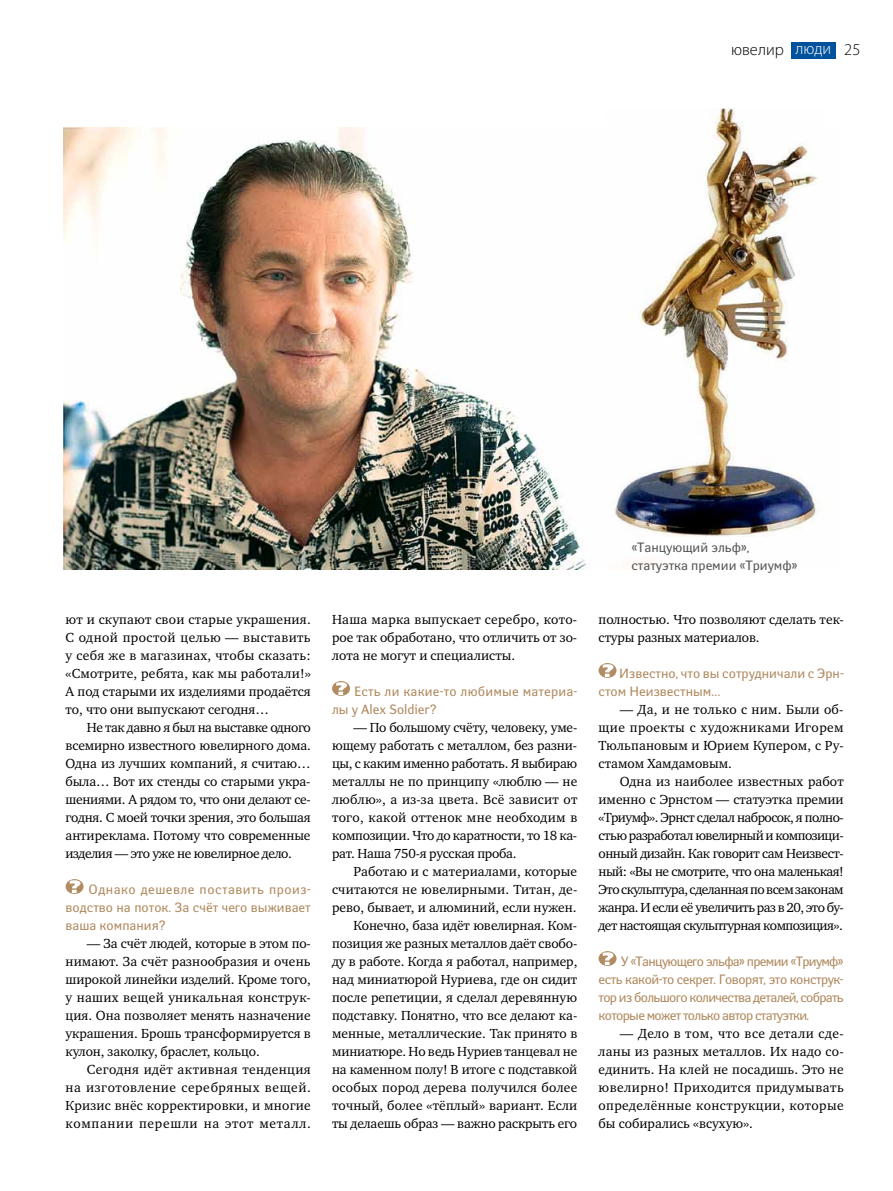
<style>
.page{position:relative;width:893px;height:1191px;background:#fff}
.page>*{position:absolute;margin:0;border:0;box-sizing:border-box;transform-origin:0 0}
.t1{font:300 16.5px "Myriad Pro";color:#fff}
.t2{font:300 16.5px "Myriad Pro";color:#000}
.t3{font:13.5px/18px "Charter ITC";color:#000;text-align:justify}
.t4{font:13.5px/18px "Yanus";color:#b18c62;text-align:justify}
.t5{font:13.5px/18px "Yanus";color:#58595b}
.s1{color:#000}
</style>
<div class="page">
<div style="left:791px;top:42px;width:44px;height:17px;background:#00529c"></div>
<svg style="left:66px;top:879px;width:18px;height:15px"></svg>
<svg style="left:332px;top:681px;width:18px;height:15px"></svg>
<svg style="left:599px;top:663px;width:17px;height:15px"></svg>
<svg style="left:599px;top:951px;width:17px;height:15px"></svg>
<img style="left:64px;top:128px;width:710px;height:442px">
<img style="left:606px;top:108px;width:212px;height:428px">
<p class="t2" style="left:731px;top:40px;width:54px">ювелир</p>
<p class="t1" style="left:795px;top:39px;width:66px">люди <span class="s1">25</span></p>
<p class="t3" style="left:66px;top:610px;width:247px">ют и скупают свои старые украшения.<br>С одной простой целью — выставить у себя же в магазинах, чтобы сказать: «Смотрите, ребята, как мы работали!» А под старыми их изделиями продаётся то, что они выпускают сегодня…</p>
<p class="t3" style="left:66px;top:718px;width:247px;text-indent:21px">Не так давно я был на выставке одного всемирно известного ювелирного дома.<br>Одна из лучших компаний, я считаю… была… Вот их стенды со старыми укра&shy;шениями. А рядом то, что они делают се&shy;годня. С моей точки зрения, это большая антиреклама. Потому что современные изделия — это уже не ювелирное дело.</p>
<p class="t4" style="left:66px;top:880px;width:247px;text-indent:23px">Однако дешевле поставить произ&shy;водство на поток. За счёт чего выживает ваша компания?</p>
<p class="t3" style="left:66px;top:934px;width:247px;text-indent:21px">— За счёт людей, которые в этом по&shy;нимают. За счёт разнообразия и очень широкой линейки изделий. Кроме того, у наших вещей уникальная конструк&shy;ция. Она позволяет менять назначение украшения. Брошь трансформируется в кулон, заколку, браслет, кольцо.</p>
<p class="t3" style="left:66px;top:1060px;width:247px;text-indent:21px">Сегодня идёт активная тенденция на изготовление серебряных вещей.<br>Кризис внёс корректировки, и многие компании перешли на этот металл.</p>
<p class="t3" style="left:332px;top:610px;width:247px">Наша марка выпускает серебро, кото&shy;рое так обработано, что отличить от зо&shy;лота не могут и специалисты.</p>
<p class="t4" style="left:332px;top:682px;width:247px;text-indent:22px">Есть ли какие-то любимые материа&shy;лы у Alex Soldier?</p>
<p class="t3" style="left:332px;top:718px;width:247px;text-indent:21px">— По большому счёту, человеку, уме&shy;ющему работать с металлом, без разни&shy;цы, с каким именно работать. Я выбираю металлы не по принципу «люблю — не люблю», а из-за цвета. Всё зависит от того, какой оттенок мне необходим в композиции. Что до каратности, то 18 ка&shy;рат. Наша 750-я русская проба.</p>
<p class="t3" style="left:332px;top:862px;width:247px;text-align:right">Работаю и с материалами, которые считаются не ювелирными. Титан, де&shy;рево, бывает, и алюминий, если нужен.<br>Конечно, база идёт ювелирная. Ком&shy;позиция же разных металлов даёт свобо&shy;ду в работе. Когда я работал, например, над миниатюрой Нуриева, где он сидит после репетиции, я сделал деревянную подставку. Понятно, что все делают ка&shy;менные, металлические. Так принято в миниатюре. Но ведь Нуриев танцевал не на каменном полу! В итоге с подставкой особых пород дерева получился более точный, более «тёплый» вариант. Если ты делаешь образ — важно раскрыть его</p>
<p class="t5" style="left:631px;top:538px;width:168px">«Танцующий эльф», статуэтка премии «Триумф»</p>
<p class="t3" style="left:599px;top:610px;width:247px">полностью. Что позволяют сделать тек&shy;стуры разных материалов.</p>
<p class="t4" style="left:599px;top:664px;width:247px;text-indent:21px">Известно, что вы сотрудничали с Эрн&shy;стом Неизвестным…</p>
<p class="t3" style="left:599px;top:700px;width:247px;text-indent:21px">— Да, и не только с ним. Были об&shy;щие проекты с художниками Игорем Тюльпановым и Юрием Купером, с Ру&shy;стамом Хамдамовым.</p>
<p class="t3" style="left:599px;top:772px;width:247px;text-indent:21px">Одна из наиболее известных работ именно с Эрнстом — статуэтка премии «Триумф». Эрнст сделал набросок, я полно&shy;стью разработал ювелирный и композици&shy;онный дизайн. Как говорит сам Неизвест&shy;ный: «Вы не смотрите, что она маленькая!<br>Это скульптура, сделанная по всем законам жанра. И если её увеличить раз в 20, это бу&shy;дет настоящая скульптурная композиция».</p>
<p class="t4" style="left:599px;top:952px;width:247px;text-indent:22px">У «Танцующего эльфа» премии «Триумф» есть какой-то секрет. Говорят, это конструк&shy;тор из большого количества деталей, собрать которые может только автор статуэтки.</p>
<p class="t3" style="left:599px;top:1024px;width:247px;text-indent:21px">— Дело в том, что все детали сде&shy;ланы из разных металлов. Их надо со&shy;единить. На клей не посадишь. Это не ювелирно! Приходится придумывать определённые конструкции, которые бы собирались «всухую».</p>
</div>
